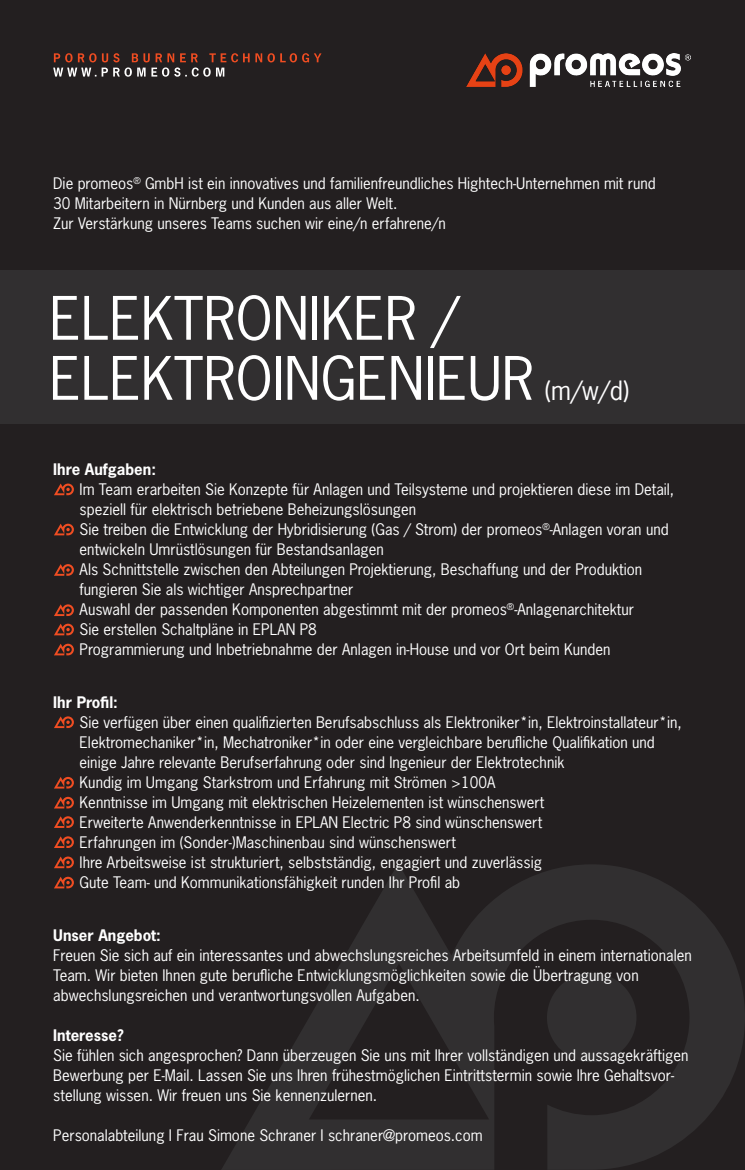
<style>
.page{position:relative;width:745px;height:1170px;background:#fff}
.page>*{position:absolute;margin:0;border:0;box-sizing:border-box;transform-origin:0 0}
.t1{font:56.25px "News Gothic Std";color:#fff}
.t2{font:25px "News Gothic Std";color:#fff}
.t3{font:15px/20px "News Gothic Std";color:#fff}
.t4{font:700 15px "News Gothic Std";color:#fff}
</style>
<div class="page">
<div style="left:0;top:0;width:744px;height:1169px;background:#231f20"></div>
<svg style="left:222px;top:864px;width:522px;height:305px"></svg>
<svg style="left:546px;top:972px;width:90px;height:90px"></svg>
<img style="left:467px;top:53px;width:223px;height:33px">
<svg style="left:53px;top:53px;width:268px;height:24px"></svg>
<div style="left:0;top:270px;width:744px;height:153px;background:#312f30"></div>
<svg style="left:54px;top:483px;width:20px;height:12px"></svg>
<svg style="left:54px;top:623px;width:20px;height:12px"></svg>
<svg style="left:54px;top:643px;width:20px;height:12px"></svg>
<svg style="left:54px;top:523px;width:20px;height:12px"></svg>
<svg style="left:54px;top:716px;width:20px;height:12px"></svg>
<svg style="left:54px;top:604px;width:20px;height:12px"></svg>
<svg style="left:54px;top:564px;width:20px;height:11px"></svg>
<svg style="left:54px;top:876px;width:20px;height:12px"></svg>
<svg style="left:54px;top:856px;width:20px;height:12px"></svg>
<svg style="left:54px;top:816px;width:20px;height:11px"></svg>
<svg style="left:54px;top:836px;width:20px;height:12px"></svg>
<svg style="left:54px;top:776px;width:20px;height:12px"></svg>
<svg style="left:54px;top:796px;width:20px;height:12px"></svg>
<p class="t3" style="left:53px;top:173px;width:603px">Die promeos<sup>®</sup> GmbH ist ein innovatives und familienfreundliches Hightech-Unternehmen mit rund</p>
<p class="t3" style="left:53px;top:193px;width:345px">30 Mitarbeitern in Nürnberg und Kunden aus aller Welt.</p>
<p class="t3" style="left:53px;top:213px;width:394px">Zur Verstärkung unseres Teams suchen wir eine/n erfahrene/n</p>
<p class="t1" style="left:49px;top:282px;width:409px">ELEKTRONIKER /</p>
<p class="t1" style="left:49px;top:342px;width:485px">ELEKTROINGENIEUR</p>
<p class="t2" style="left:544px;top:374px;width:86px">(m/w/d)</p>
<p class="t4" style="left:53px;top:459px;width:104px">Ihre Aufgaben:</p>
<p class="t3" style="left:80px;top:479px;width:595px">Im Team erarbeiten Sie Konzepte für Anlagen und Teilsysteme und projektieren diese im Detail, speziell für elektrisch betriebene Beheizungslösungen</p>
<p class="t3" style="left:80px;top:519px;width:590px">Sie treiben die Entwicklung der Hybridisierung (Gas / Strom) der promeos<sup>®</sup>-Anlagen voran und entwickeln Umrüstlösungen für Bestandsanlagen</p>
<p class="t3" style="left:80px;top:559px;width:563px">Als Schnittstelle zwischen den Abteilungen Projektierung, Beschaffung und der Produktion</p>
<p class="t3" style="left:80px;top:579px;width:275px">fungieren Sie als wichtiger Ansprechpartner</p>
<p class="t3" style="left:80px;top:599px;width:555px">Auswahl der passenden Komponenten abgestimmt mit der promeos<sup>®</sup>-Anlagenarchitektur</p>
<p class="t3" style="left:80px;top:619px;width:238px">Sie erstellen Schaltpläne in EPLAN P8</p>
<p class="t3" style="left:80px;top:639px;width:532px">Programmierung und Inbetriebnahme der Anlagen in-House und vor Ort beim Kunden</p>
<p class="t4" style="left:53px;top:692px;width:66px">Ihr Profil:</p>
<p class="t3" style="left:80px;top:712px;width:603px">Sie verfügen über einen qualifizierten Berufsabschluss als Elektroniker*in, Elektroinstallateur*in,<br>Elektromechaniker*in, Mechatroniker*in oder eine vergleichbare berufliche Qualifikation und einige Jahre relevante Berufserfahrung oder sind Ingenieur der Elektrotechnik</p>
<p class="t3" style="left:80px;top:772px;width:417px">Kundig im Umgang Starkstrom und Erfahrung mit Strömen &gt;100A</p>
<p class="t3" style="left:80px;top:792px;width:466px">Kenntnisse im Umgang mit elektrischen Heizelementen ist wünschenswert</p>
<p class="t3" style="left:80px;top:812px;width:464px">Erweiterte Anwenderkenntnisse in EPLAN Electric P8 sind wünschenswert</p>
<p class="t3" style="left:80px;top:832px;width:377px">Erfahrungen im (Sonder-)Maschinenbau sind wünschenswert</p>
<p class="t3" style="left:80px;top:852px;width:463px">Ihre Arbeitsweise ist strukturiert, selbstständig, engagiert und zuverlässig</p>
<p class="t3" style="left:80px;top:872px;width:382px">Gute Team- und Kommunikationsfähigkeit runden Ihr Profil ab</p>
<p class="t4" style="left:53px;top:924px;width:109px">Unser Angebot:</p>
<p class="t3" style="left:53px;top:944px;width:639px">Freuen Sie sich auf ein interessantes und abwechslungsreiches Arbeitsumfeld in einem internationalen<br>Team. Wir bieten Ihnen gute berufliche Entwicklungsmöglichkeiten sowie die Übertragung von abwechslungsreichen und verantwortungsvollen Aufgaben.</p>
<p class="t4" style="left:53px;top:1024px;width:72px">Interesse?</p>
<p class="t3" style="left:53px;top:1044px;width:636px">Sie fühlen sich angesprochen? Dann überzeugen Sie uns mit Ihrer vollständigen und aussagekräftigen<br>Bewerbung per E-Mail. Lassen Sie uns Ihren frühestmöglichen Eintrittstermin sowie Ihre Gehaltsvor&shy;stellung wissen. Wir freuen uns Sie kennenzulernen.</p>
<p class="t3" style="left:53px;top:1124px;width:430px">Personalabteilung I Frau Simone Schraner I schraner@promeos.com</p>
</div>
